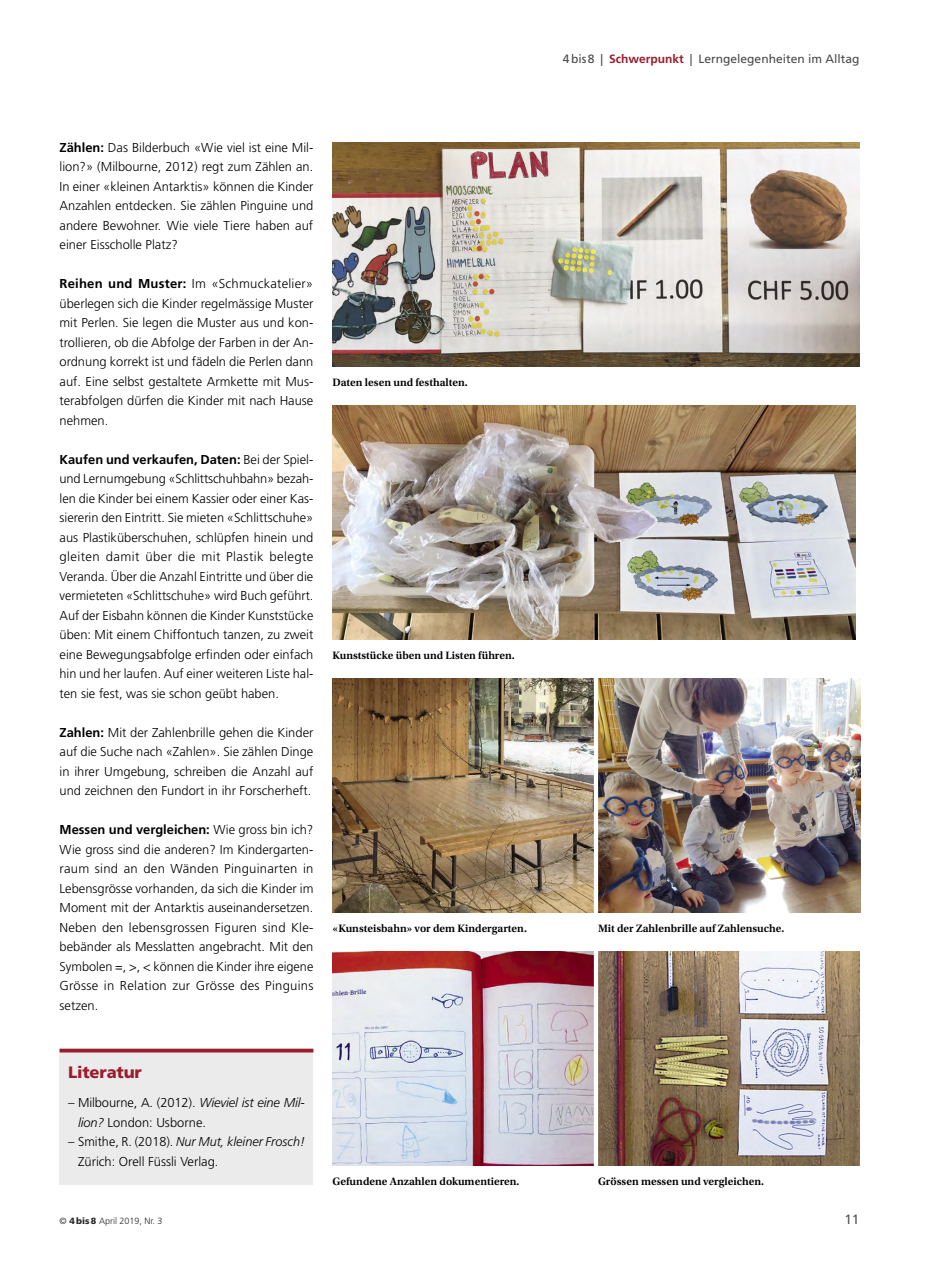
<style>
.page{position:relative;width:936px;height:1263px;background:#fff}
.page>*{position:absolute;margin:0;border:0;box-sizing:border-box;transform-origin:0 0}
.t1{font:900 16.5px "Frutiger LT Std";letter-spacing:-.01em;color:#9b1d2d}
.t2{font:13.5px "Frutiger LT Std";color:#555}
.t3{font:300 12.9px/19.5px "Frutiger LT Std";color:#000;text-align:justify}
.t4{font:12px "Frutiger LT Std";color:#484848}
.t5{font:600 11.25px "Utopia Std";color:#000}
.t6{font:300 9px "Frutiger LT Std";color:#292929}
.s1{font-weight:700}
.s2{font-style:italic}
.s3{font-weight:700;color:#9b1d2d}
.s4{font-weight:900}
</style>
<div class="page">
<div style="left:60px;top:1049px;width:253px;height:136px;background:#ebebeb"></div>
<hr style="left:60px;top:1049px;width:253px;height:3px;background:#9b1d2d">
<img style="left:332px;top:142px;width:527px;height:224px">
<img style="left:332px;top:405px;width:523px;height:234px">
<img style="left:332px;top:678px;width:528px;height:234px">
<img style="left:332px;top:951px;width:527px;height:215px">
<hr style="left:594px;top:678px;width:4px;height:239px;background:#fff">
<hr style="left:594px;top:946px;width:4px;height:225px;background:#fff">
<p class="t3" style="left:60px;top:137px;width:255px"><span class="s1">Zählen:</span> Das Bilderbuch «Wie viel ist eine Mil&shy;lion?» (Milbourne, 2012) regt zum Zählen an.<br>In einer «kleinen Antarktis» können die Kinder Anzahlen entdecken. Sie zählen Pinguine und andere Bewohner. Wie viele Tiere haben auf einer Eisscholle Platz?</p>
<p class="t3" style="left:60px;top:274px;width:255px"><span class="s1">Reihen und Muster:</span> Im «Schmuckatelier» überlegen sich die Kinder regelmässige Muster mit Perlen. Sie legen die Muster aus und kon&shy;trollieren, ob die Abfolge der Farben in der An&shy;ordnung korrekt ist und fädeln die Perlen dann auf. Eine selbst gestaltete Armkette mit Mus&shy;terabfolgen dürfen die Kinder mit nach Hause nehmen.</p>
<p class="t3" style="left:60px;top:449px;width:255px"><span class="s1">Kaufen und verkaufen, Daten:</span> Bei der Spiel&shy;und Lernumgebung «Schlittschuhbahn» bezah&shy;len die Kinder bei einem Kassier oder einer Kas&shy;siererin den Eintritt. Sie mieten «Schlittschuhe» aus Plastiküberschuhen, schlüpfen hinein und gleiten damit über die mit Plastik belegte Veranda. Über die Anzahl Eintritte und über die vermieteten «Schlittschuhe» wird Buch geführt.<br>Auf der Eisbahn können die Kinder Kunststücke üben: Mit einem Chiffontuch tanzen, zu zweit eine Bewegungsabfolge erfinden oder einfach hin und her laufen. Auf einer weiteren Liste hal&shy;ten sie fest, was sie schon geübt haben.</p>
<p class="t3" style="left:60px;top:722px;width:255px"><span class="s1">Zahlen:</span> Mit der Zahlenbrille gehen die Kinder auf die Suche nach «Zahlen». Sie zählen Dinge in ihrer Umgebung, schreiben die Anzahl auf und zeichnen den Fundort in ihr Forscherheft.</p>
<p class="t3" style="left:60px;top:820px;width:255px"><span class="s1">Messen und vergleichen:</span> Wie gross bin ich?<br>Wie gross sind die anderen? Im Kindergarten&shy;raum sind an den Wänden Pinguinarten in Lebensgrösse vorhanden, da sich die Kinder im Moment mit der Antarktis auseinandersetzen.<br>Neben den lebensgrossen Figuren sind Kle&shy;bebänder als Messlatten angebracht. Mit den Symbolen =, &gt;, &lt; können die Kinder ihre eigene Grösse in Relation zur Grösse des Pinguins setzen.</p>
<p class="t5" style="left:332px;top:376px;width:137px">Daten lesen und festhalten.</p>
<p class="t5" style="left:332px;top:649px;width:184px">Kunststücke üben und Listen führen.</p>
<p class="t5" style="left:332px;top:922px;width:196px">«Kunsteisbahn» vor dem Kindergarten.</p>
<p class="t1" style="left:68px;top:1062px;width:75px">Literatur</p>
<p class="t3" style="left:78px;top:1093px;width:228px;text-indent:-10px">– Milbourne, A. (2012). <span class="s2">Wieviel ist eine Mil&shy;lion?</span> London: Usborne.</p>
<p class="t3" style="left:78px;top:1132px;width:228px;text-indent:-10px">– Smithe, R. (2018). <span class="s2">Nur Mut, kleiner Frosch!<br></span>Zürich: Orell Füssli Verlag.</p>
<p class="t5" style="left:332px;top:1175px;width:188px">Gefundene Anzahlen dokumentieren.</p>
<p class="t4" style="left:563px;top:52px;width:298px">4bis8 | <span class="s3">Schwerpunkt</span> | Lerngelegenheiten im Alltag</p>
<p class="t5" style="left:598px;top:922px;width:188px">Mit der Zahlenbrille auf Zahlensuche.</p>
<p class="t5" style="left:598px;top:1175px;width:167px">Grössen messen und vergleichen.</p>
<p class="t6" style="left:60px;top:1216px;width:104px">© <span class="s4">4bis8</span> April 2019, Nr. 3</p>
<p class="t2" style="left:844px;top:1211px;width:17px">11</p>
</div>
